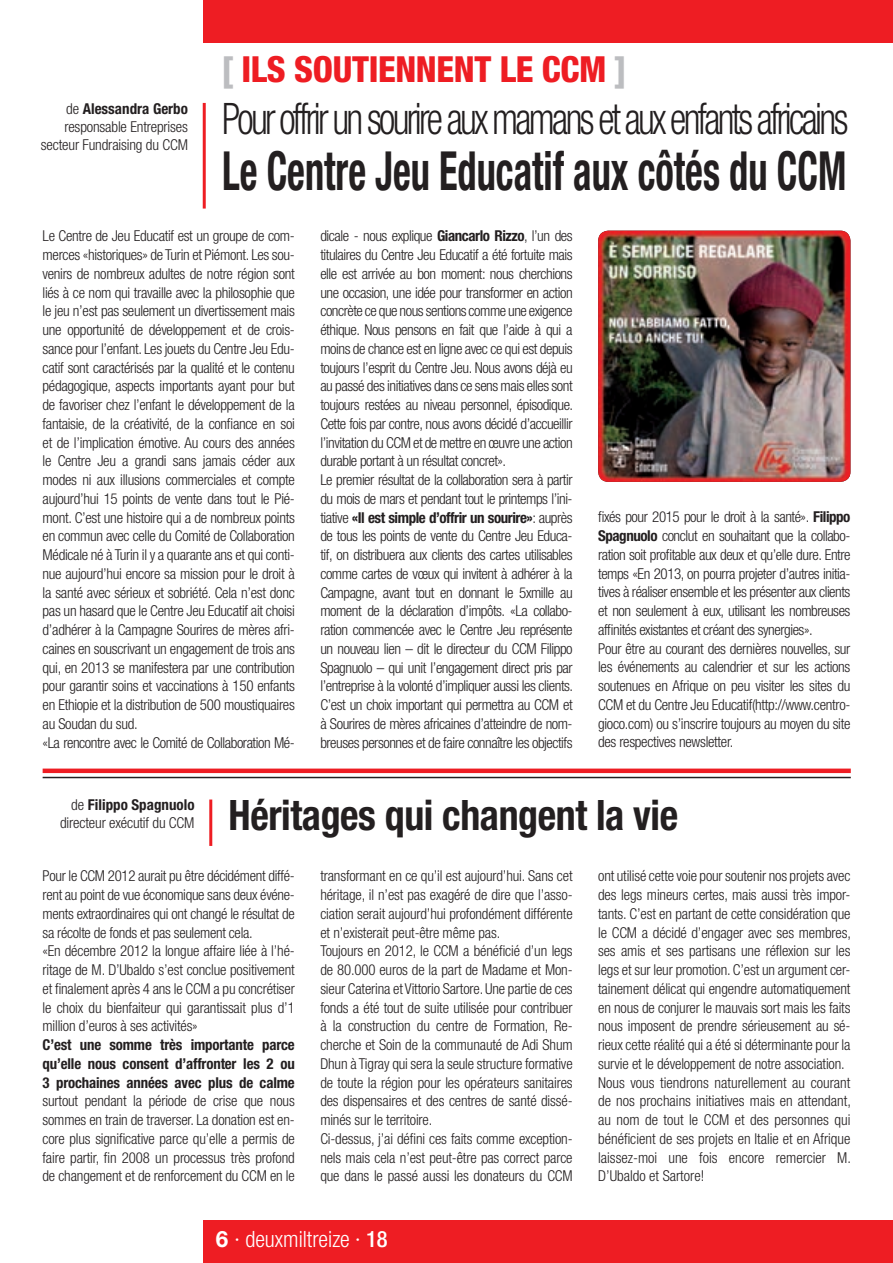
<style>
.page{position:relative;width:893px;height:1263px;background:#fff}
.page>*{position:absolute;margin:0;border:0;box-sizing:border-box;transform-origin:0 0}
.t1{font:700 condensed 54px "Helvetica Neue LT Std";color:#231f20;scale:.71 1}
.t2{font:300 condensed 43.5px "Helvetica Neue LT Std";letter-spacing:-.07em;color:#231f20;scale:.87 1}
.t3{font:700 condensed 42px "Helvetica Neue LT Std";letter-spacing:-.01em;color:#231f20;scale:.95 1}
.t4{font:800 condensed 36px "Helvetica Neue LT Std";letter-spacing:-.01em;color:#ee1d23}
.t5{font:300 condensed 22.5px "Helvetica Neue LT Std";color:#fff}
.t6{font:300 condensed 15px/18.8px "Helvetica Neue LT Std";letter-spacing:-.02em;color:#231f20}
.t7{font:700 condensed 15px/18.8px "Helvetica Neue LT Std";letter-spacing:-.01em;color:#231f20;text-align:justify}
.s1{color:#bcbdc0}
.s2{font-weight:700}
.s3{font-weight:700;font-stretch:normal}
.s4{font-weight:500}
</style>
<div class="page">
<div style="left:203px;top:1220px;width:690px;height:43px;background:#ee1d23"></div>
<div style="left:203px;top:0;width:690px;height:43px;background:#ee1d23"></div>
<hr style="left:203px;top:103px;width:3px;height:106px;background:#ee1d23">
<img style="left:598px;top:231px;width:252px;height:251px">
<hr style="left:43px;top:777px;width:808px;height:1px;background:#231f20">
<div style="left:43px;top:768px;width:808px;height:5px;background:#ee1d23"></div>
<hr style="left:209px;top:799px;width:3px;height:47px;background:#ee1d23">
<h3 class="t4" style="left:221px;top:47px;width:407px"><span class="s1">[</span> ILS SOUTIENNENT LE CCM <span class="s1">]</span></h3>
<p class="t6" style="left:41px;top:99px;width:148px;line-height:18px;text-align:right">de <span class="s2">Alessandra Gerbo </span>responsable Entreprises secteur Fundraising du CCM</p>
<h2 class="t2" style="left:222px;top:94px;width:722px">Pour offrir un sourire aux mamans et aux enfants africains</h2>
<h1 class="t1" style="left:222px;top:138px;width:881px">Le Centre Jeu Educatif aux côtés du CCM</h1>
<p class="t6" style="left:43px;top:227px;width:254px">Le Centre de Jeu Educatif est un groupe de com&shy;merces «historiques» de Turin et Piémont. Les sou&shy;venirs de nombreux adultes de notre région sont liés à ce nom qui travaille avec la philosophie que le jeu n’est pas seulement un divertissement mais une opportunité de développement et de crois&shy;sance pour l’enfant. Les jouets du Centre Jeu Edu&shy;catif sont caractérisés par la qualité et le contenu pédagogique, aspects importants ayant pour but de favoriser chez l’enfant le développement de la fantaisie, de la créativité, de la confiance en soi et de l’implication émotive. Au cours des années le Centre Jeu a grandi sans jamais céder aux modes ni aux illusions commerciales et compte aujourd’hui 15 points de vente dans tout le Pié&shy;mont. C’est une histoire qui a de nombreux points en commun avec celle du Comité de Collaboration Médicale né à Turin il y a quarante ans et qui conti&shy;nue aujourd’hui encore sa mission pour le droit à la santé avec sérieux et sobriété. Cela n’est donc pas un hasard que le Centre Jeu Educatif ait choisi d’adhérer à la Campagne Sourires de mères afri&shy;caines en souscrivant un engagement de trois ans qui, en 2013 se manifestera par une contribution pour garantir soins et vaccinations à 150 enfants en Ethiopie et la distribution de 500 moustiquaires au Soudan du sud.<br>«La rencontre avec le Comité de Collaboration Mé-</p>
<p class="t6" style="left:320px;top:227px;width:254px">dicale - nous explique <span class="s2">Giancarlo Rizzo</span>, l’un des titulaires du Centre Jeu Educatif a été fortuite mais elle est arrivée au bon moment: nous cherchions une occasion, une idée pour transformer en action concrète ce que nous sentions comme une exigence éthique. Nous pensons en fait que l’aide à qui a moins de chance est en ligne avec ce qui est depuis toujours l’esprit du Centre Jeu. Nous avons déjà eu au passé des initiatives dans ce sens mais elles sont toujours restées au niveau personnel, épisodique.<br>Cette fois par contre, nous avons décidé d’accueillir l’invitation du CCM et de mettre en œuvre une action durable portant à un résultat concret».<br>Le premier résultat de la collaboration sera à partir du mois de mars et pendant tout le printemps l’ini&shy;tiative <span class="s2">«Il est simple d’offrir un sourire»</span>: auprès de tous les points de vente du Centre Jeu Educa&shy;tif, on distribuera aux clients des cartes utilisables comme cartes de vœux qui invitent à adhérer à la Campagne, avant tout en donnant le 5xmille au moment de la déclaration d’impôts. «La collabo&shy;ration commencée avec le Centre Jeu représente un nouveau lien – dit le directeur du CCM Filippo Spagnuolo – qui unit l’engagement direct pris par l’entreprise à la volonté d’impliquer aussi les clients.<br>C’est un choix important qui permettra au CCM et à Sourires de mères africaines d’atteindre de nom&shy;breuses personnes et de faire connaître les objectifs</p>
<p class="t6" style="left:598px;top:507px;width:254px">fixés pour 2015 pour le droit à la santé». <span class="s2">Filippo Spagnuolo</span> conclut en souhaitant que la collabo&shy;ration soit profitable aux deux et qu’elle dure. Entre temps «En 2013, on pourra projeter d’autres initia&shy;tives à réaliser ensemble et les présenter aux clients et non seulement à eux, utilisant les nombreuses affinités existantes et créant des synergies».<br>Pour être au courant des dernières nouvelles, sur les événements au calendrier et sur les actions soutenues en Afrique on peu visiter les sites du CCM et du Centre Jeu Educatif(http://www.centro&shy;gioco.com) ou s’inscrire toujours au moyen du site des respectives newsletter.</p>
<p class="t6" style="left:60px;top:796px;width:136px;line-height:18px;text-align:right">de <span class="s2">Filippo Spagnuolo </span>directeur exécutif du CCM</p>
<h3 class="t3" style="left:229px;top:789px;width:475px">Héritages qui changent la vie</h3>
<p class="t6" style="left:43px;top:867px;width:254px">Pour le CCM 2012 aurait pu être décidément diffé&shy;rent au point de vue économique sans deux événe&shy;ments extraordinaires qui ont changé le résultat de sa récolte de fonds et pas seulement cela.<br>«En décembre 2012 la longue affaire liée à l’hé&shy;ritage de M. D’Ubaldo s’est conclue positivement et finalement après 4 ans le CCM a pu concrétiser le choix du bienfaiteur qui garantissait plus d’1 million d’euros à ses activités»</p>
<p class="t7" style="left:43px;top:1035px;width:254px">C’est une somme très importante parce qu’elle nous consent d’affronter les 2 ou 3 prochaines années avec plus de calme</p>
<p class="t6" style="left:43px;top:1092px;width:254px;text-align:justify">surtout pendant la période de crise que nous sommes en train de traverser. La donation est en&shy;core plus significative parce qu’elle a permis de faire partir, fin 2008 un processus très profond de changement et de renforcement du CCM en le</p>
<p class="t6" style="left:320px;top:867px;width:254px">transformant en ce qu’il est aujourd’hui. Sans cet héritage, il n’est pas exagéré de dire que l’asso&shy;ciation serait aujourd’hui profondément différente et n’existerait peut-être même pas.<br>Toujours en 2012, le CCM a bénéficié d’un legs de 80.000 euros de la part de Madame et Mon&shy;sieur Caterina et Vittorio Sartore. Une partie de ces fonds a été tout de suite utilisée pour contribuer à la construction du centre de Formation, Re&shy;cherche et Soin de la communauté de Adi Shum Dhun à Tigray qui sera la seule structure formative de toute la région pour les opérateurs sanitaires des dispensaires et des centres de santé dissé&shy;minés sur le territoire.<br>Ci-dessus, j’ai défini ces faits comme exception&shy;nels mais cela n’est peut-être pas correct parce que dans le passé aussi les donateurs du CCM</p>
<p class="t6" style="left:598px;top:867px;width:254px">ont utilisé cette voie pour soutenir nos projets avec des legs mineurs certes, mais aussi très impor&shy;tants. C’est en partant de cette considération que le CCM a décidé d’engager avec ses membres, ses amis et ses partisans une réflexion sur les legs et sur leur promotion. C’est un argument cer&shy;tainement délicat qui engendre automatiquement en nous de conjurer le mauvais sort mais les faits nous imposent de prendre sérieusement au sé&shy;rieux cette réalité qui a été si déterminante pour la survie et le développement de notre association.<br>Nous vous tiendrons naturellement au courant de nos prochains initiatives mais en attendant, au nom de tout le CCM et des personnes qui bénéficient de ses projets en Italie et en Afrique laissez-moi une fois encore remercier M.<br>D’Ubaldo et Sartore!</p>
<h3 class="t5" style="left:216px;top:1226px;width:173px"><span class="s3">6</span> · deuxmiltreize · <span class="s4">18</span></h3>
</div>
